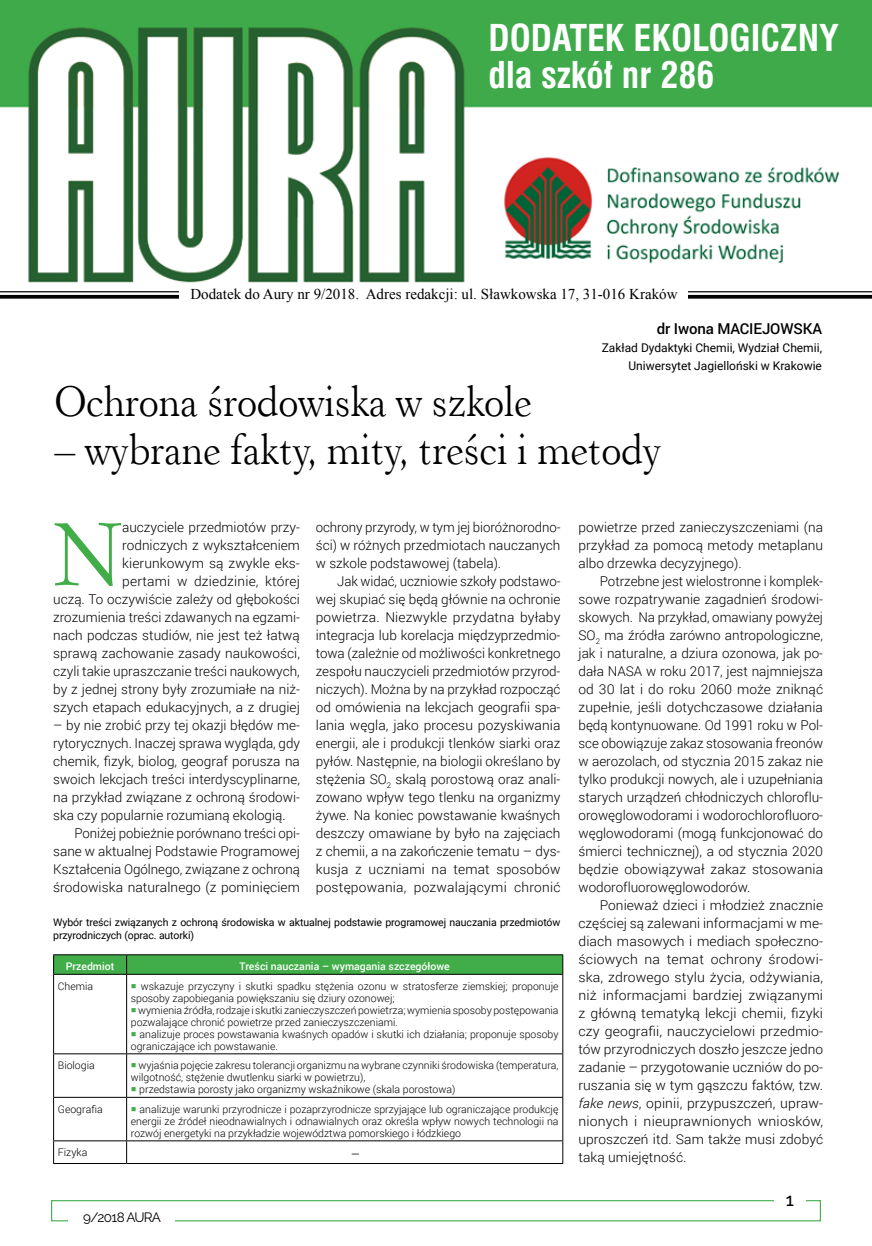
<style>
.page{position:relative;width:872px;height:1246px;background:#fff}
.page>*{position:absolute;margin:0;border:0;box-sizing:border-box;transform-origin:0 0}
.t1{font:96.15px "Revivl 555 EU";color:#41ad49}
.t2{font:46.2px "Revivl 555 EU";letter-spacing:-.01em;color:#000;scale:.91 1}
.t3{font:36px/37.5px "Swis 721 Cn PL Bold A";color:#fff}
.t4{font:500 18px "Raleway";color:#000}
.t5{font:15px "Times New Roman";color:#000}
.t6{font:500 15px "Roboto";letter-spacing:-.01em;color:#000}
.t7{font:300 13.5px/18px "Roboto";color:#000;text-align:justify}
.t8{font:13.5px "Raleway";letter-spacing:-.05em;color:#000}
.t9{font:12px/18px "Roboto";color:#000;text-align:right}
.t10{font:300 10.5px/12px "Roboto";color:#000}
.t11{font:10.5px/13.5px "Roboto";letter-spacing:-.01em;color:#000}
.t12{font:500 10.5px "Roboto";color:#fff}
.s1{color:#41ad49}
.s2{font-style:italic}
</style>
<div class="page">
<div style="left:51px;top:1200px;width:770px;height:21px;border:1px solid #41ad49"></div>
<div style="left:774px;top:1186px;width:31px;height:28px;background:#fff"></div>
<div style="left:69px;top:1205px;width:106px;height:21px;background:#fff"></div>
<img style="left:0;top:0;width:872px;height:283px">
<hr style="left:0;top:291px;width:872px;height:1px;background:#000">
<svg style="left:0;top:295px;width:872px;height:4px"></svg>
<div style="left:179px;top:289px;width:509px;height:20px;background:#fff"></div>
<img style="left:488px;top:141px;width:376px;height:132px">
<hr style="left:562px;top:975px;width:1px;height:78px;background:#000">
<hr style="left:562px;top:1054px;width:1px;height:43px;background:#000">
<hr style="left:562px;top:1098px;width:1px;height:42px;background:#000">
<svg style="left:562px;top:1141px;width:1px;height:22px"></svg>
<hr style="left:53px;top:954px;width:74px;height:1px;background:#000">
<hr style="left:127px;top:954px;width:436px;height:1px;background:#000">
<svg style="left:53px;top:955px;width:510px;height:19px;background:#3fa746"></svg>
<hr style="left:53px;top:974px;width:74px;height:1px;background:#000">
<hr style="left:53px;top:975px;width:1px;height:78px;background:#000">
<hr style="left:127px;top:974px;width:436px;height:1px;background:#000">
<hr style="left:126px;top:975px;width:1px;height:78px;background:#000">
<hr style="left:53px;top:1053px;width:74px;height:1px;background:#000">
<hr style="left:53px;top:1054px;width:1px;height:43px;background:#000">
<hr style="left:127px;top:1053px;width:436px;height:1px;background:#000">
<hr style="left:126px;top:1054px;width:1px;height:43px;background:#000">
<hr style="left:53px;top:1097px;width:74px;height:1px;background:#000">
<hr style="left:53px;top:1098px;width:1px;height:42px;background:#000">
<hr style="left:127px;top:1097px;width:436px;height:1px;background:#000">
<hr style="left:126px;top:1098px;width:1px;height:42px;background:#000">
<hr style="left:53px;top:1140px;width:74px;height:1px;background:#000">
<svg style="left:53px;top:1141px;width:1px;height:22px"></svg>
<hr style="left:127px;top:1140px;width:436px;height:1px;background:#000">
<svg style="left:126px;top:1141px;width:1px;height:22px"></svg>
<hr style="left:53px;top:1163px;width:74px;height:1px;background:#000">
<hr style="left:127px;top:1163px;width:436px;height:1px;background:#000">
<h3 class="t3" style="left:488px;top:19px;width:352px">DODATEK EKOLOGICZNY<br>DLA SZKÓŁ NR 286</h3>
<p class="t5" style="left:190px;top:284px;width:489px">Dodatek do Aury nr 9/2018. Adres redakcji: ul. Sławkowska 17, 31-016 Kraków</p>
<p class="t6" style="left:657px;top:318px;width:167px">dr Iwona MACIEJOWSKA</p>
<p class="t9" style="left:601px;top:338px;width:222px">Zakład Dydaktyki Chemii, Wydział Chemii,<br>Uniwersytet Jagielloński w Krakowie</p>
<h2 class="t2" style="left:54px;top:373px;width:526px">Ochrona środowiska w szkole</h2>
<h2 class="t2" style="left:54px;top:421px;width:668px">– wybrane fakty, mity, treści i metody</h2>
<p class="t7" style="left:53px;top:517px;width:248px;text-align:right">auczyciele przedmiotów przy-<br>rodniczych z wykształceniem kierunkowym są zwykle eks-<br>pertami w dziedzinie, której<br>uczą. To oczywiście zależy od głębokości zrozumienia treści zdawanych na egzami&shy;nach podczas studiów, nie jest też łatwą sprawą zachowanie zasady naukowości, czyli takie upraszczanie treści naukowych, by z jednej strony były zrozumiałe na niż&shy;szych etapach edukacyjnych, a z drugiej</p>
<p class="t7" style="left:53px;top:715px;width:248px">– by nie zrobić przy tej okazji błędów me&shy;rytorycznych. Inaczej sprawa wygląda, gdy chemik, fizyk, biolog, geograf porusza na swoich lekcjach treści interdyscyplinarne, na przykład związane z ochroną środowi&shy;ska czy popularnie rozumianą ekologią.</p>
<p class="t7" style="left:53px;top:823px;width:248px;text-indent:21px">Poniżej pobieżnie porównano treści opi&shy;sane w aktualnej Podstawie Programowej Kształcenia Ogólnego, związane z ochroną środowiska naturalnego (z pominięciem</p>
<h1 class="t1" style="left:53px;top:496px;width:72px">N</h1>
<p class="t7" style="left:316px;top:517px;width:246px">ochrony przyrody, w tym jej bioróżnorodno&shy;ści) w różnych przedmiotach nauczanych w szkole podstawowej (tabela).</p>
<p class="t7" style="left:316px;top:571px;width:246px;text-indent:21px">Jak widać, uczniowie szkoły podstawo&shy;wej skupiać się będą głównie na ochronie powietrza. Niezwykle przydatna byłaby integracja lub korelacja międzyprzedmio&shy;towa (zależnie od możliwości konkretnego zespołu nauczycieli przedmiotów przyrod&shy;niczych). Można by na przykład rozpocząć od omówienia na lekcjach geografii spa&shy;lania węgla, jako procesu pozyskiwania energii, ale i produkcji tlenków siarki oraz pyłów. Następnie, na biologii określano by stężenia SO<sub>2</sub> skalą porostową oraz anali&shy;zowano wpływ tego tlenku na organizmy żywe. Na koniec powstawanie kwaśnych deszczy omawiane by było na zajęciach z chemii, a na zakończenie tematu – dys&shy;kusja z uczniami na temat sposobów postępowania, pozwalającymi chronić</p>
<p class="t11" style="left:53px;top:915px;width:509px">Wybór treści związanych z ochroną środowiska w aktualnej podstawie programowej nauczania przedmiotów przyrodniczych (oprac. autorki)</p>
<p class="t12" style="left:66px;top:959px;width:50px">Przedmiot</p>
<p class="t12" style="left:240px;top:959px;width:212px">Treści nauczania – wymagania szczegółowe</p>
<p class="t10" style="left:58px;top:979px;width:37px">Chemia</p>
<p class="t10" style="left:131px;top:979px;width:429px"><span class="s1">○</span> wskazuje przyczyny i skutki spadku stężenia ozonu w stratosferze ziemskiej; proponuje sposoby zapobiegania powiększaniu się dziury ozonowej;</p>
<p class="t10" style="left:131px;top:1003px;width:429px"><span class="s1">○</span>wymienia źródła, rodzaje i skutki zanieczyszczeń powietrza; wymienia sposoby postępowania pozwalające chronić powietrze przed zanieczyszczeniami.</p>
<p class="t10" style="left:131px;top:1027px;width:429px"><span class="s1">○</span> analizuje proces powstawania kwaśnych opadów i skutki ich działania; proponuje sposoby ograniczające ich powstawanie.</p>
<p class="t10" style="left:58px;top:1059px;width:38px">Biologia</p>
<p class="t10" style="left:131px;top:1059px;width:429px"><span class="s1">○</span> wyjaśnia pojęcie zakresu tolerancji organizmu na wybrane czynniki środowiska (temperatura, wilgotność, stężenie dwutlenku siarki w powietrzu),</p>
<p class="t10" style="left:131px;top:1083px;width:326px"><span class="s1">○</span> przedstawia porosty jako organizmy wskaźnikowe (skala porostowa)</p>
<p class="t10" style="left:58px;top:1102px;width:46px">Geografia</p>
<p class="t10" style="left:131px;top:1102px;width:429px;text-align:justify"><span class="s1">○</span> analizuje warunki przyrodnicze i pozaprzyrodnicze sprzyjające lub ograniczające produkcję energii ze źródeł nieodnawialnych i odnawialnych oraz określa wpływ nowych technologii na rozwój energetyki na przykładzie województwa pomorskiego i łódzkiego</p>
<p class="t10" style="left:58px;top:1146px;width:31px">Fizyka</p>
<p class="t7" style="left:351px;top:1145px;width:11px">–</p>
<p class="t8" style="left:83px;top:1209px;width:79px">9/2018 AURA</p>
<p class="t7" style="left:578px;top:517px;width:246px">powietrze przed zanieczyszczeniami (na przykład za pomocą metody metaplanu albo drzewka decyzyjnego).</p>
<p class="t7" style="left:578px;top:571px;width:246px;text-indent:21px">Potrzebne jest wielostronne i komplek&shy;sowe rozpatrywanie zagadnień środowi&shy;skowych. Na przykład, omawiany powyżej SO<sub>2</sub> ma źródła zarówno antropologiczne, jak i naturalne, a dziura ozonowa, jak po&shy;dała NASA w roku 2017, jest najmniejsza od 30 lat i do roku 2060 może zniknąć zupełnie, jeśli dotychczasowe działania będą kontynuowane. Od 1991 roku w Pol&shy;sce obowiązuje zakaz stosowania freonów w aerozolach, od stycznia 2015 zakaz nie tylko produkcji nowych, ale i uzupełniania starych urządzeń chłodniczych chloroflu&shy;orowęglowodorami i wodorochlorofluoro&shy;węglowodorami (mogą funkcjonować do śmierci technicznej), a od stycznia 2020 będzie obowiązywał zakaz stosowania wodorofluorowęglowodorów.</p>
<p class="t7" style="left:578px;top:895px;width:246px;text-indent:21px">Ponieważ dzieci i młodzież znacznie częściej są zalewani informacjami w me&shy;diach masowych i mediach społeczno&shy;ściowych na temat ochrony środowi&shy;ska, zdrowego stylu życia, odżywiania, niż informacjami bardziej związanymi z główną tematyką lekcji chemii, fizyki czy geografii, nauczycielowi przedmio&shy;tów przyrodniczych doszło jeszcze jedno zadanie – przygotowanie uczniów do po&shy;ruszania się w tym gąszczu faktów, tzw. <span class="s2">fake news</span>, opinii, przypuszczeń, upraw&shy;nionych i nieuprawnionych wniosków, uproszczeń itd. Sam także musi zdobyć taką umiejętność.</p>
<h3 class="t4" style="left:786px;top:1189px;width:10px">1</h3>
</div>
